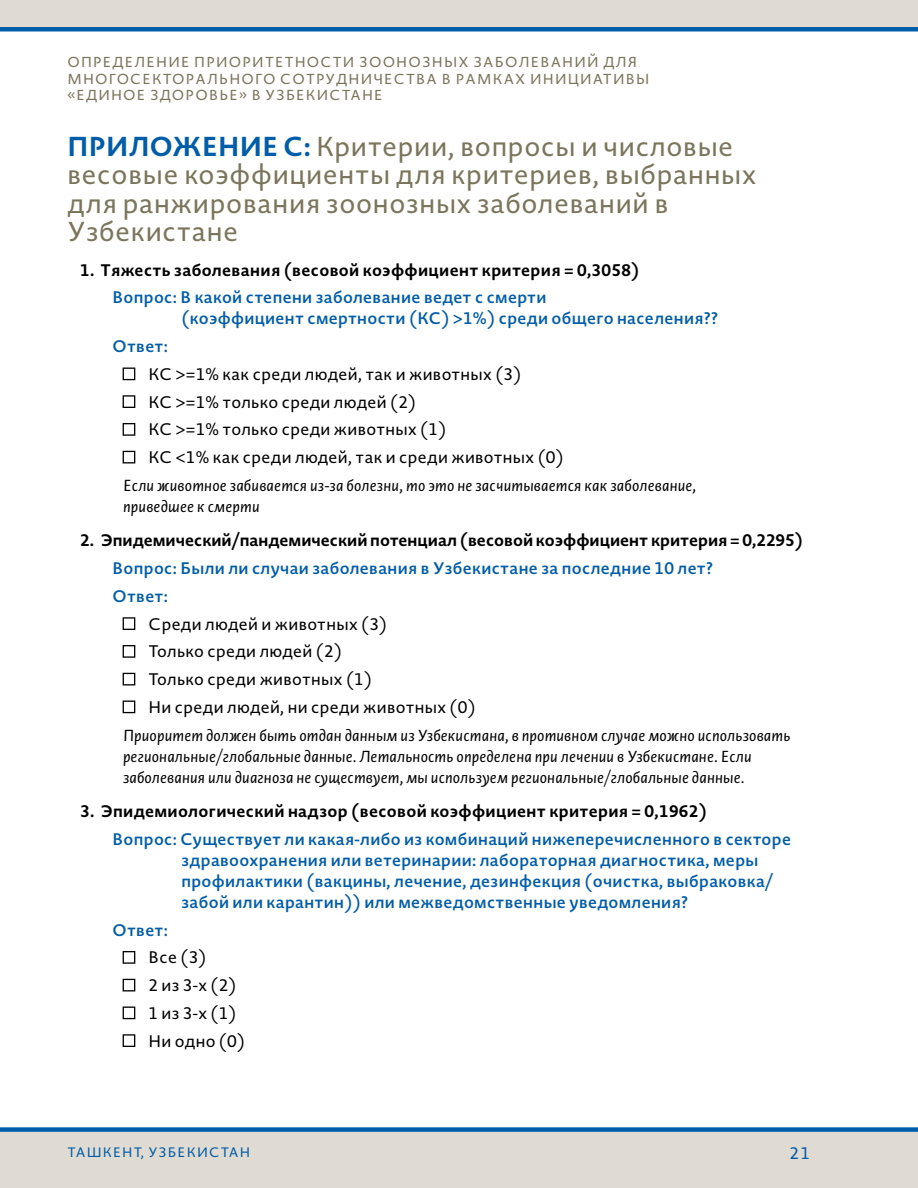
<style>
.page{position:relative;width:918px;height:1188px;background:#fff}
.page>*{position:absolute;margin:0;border:0;box-sizing:border-box;transform-origin:0 0}
.t1{font:27px/28.5px "Novel Sans Cy";letter-spacing:.025em;color:#7b755b}
.Apx_C-2{font:600 16.5px/21px "Novel Sans Cy";letter-spacing:.02em;color:#005daa}
.t2{font:16.5px "Novel Sans Cy";letter-spacing:.02em;color:#000}
.t3{font:700 16.5px "Novel Sans Cy";letter-spacing:.02em;color:#000}
.t4{font:700 16.5px "Novel Sans Cy";color:#000}
.t5{font:16.5px "Novel Sans Cy";color:#005daa}
.Apx_C-4{font:italic 15.75px/21px "Novel Sans Cy";letter-spacing:.01em;color:#000}
.t6{font:14.25px/16.5px "Novel Sans Cy";letter-spacing:.08em;color:#7b755b}
.t7{font:13.5px "Novel Sans Cy";letter-spacing:.08em;color:#005daa}
.s1{font-weight:700;color:#005daa}
.s2{font-family:"Arial";font-weight:700;font-size:24.75px}
</style>
<div class="page">
<div style="left:0;top:1132px;width:918px;height:56px;background:#e0dbd2"></div>
<div style="left:0;top:0;width:918px;height:27px;background:#e0dbd2"></div>
<div style="left:0;top:1127px;width:918px;height:5px;background:#005daa"></div>
<div style="left:0;top:27px;width:918px;height:5px;background:#005daa"></div>
<p class="t6" style="left:68px;top:55px;width:583px">ОПРЕДЕЛЕНИE ПРИОРИТЕТНОСТИ ЗООНОЗНЫХ ЗАБОЛЕВАНИЙ ДЛЯ<br>МНОГОСЕКТОРАЛЬНОГО СОТРУДНИЧЕСТВА В РАМКАХ ИНИЦИАТИВЫ «ЕДИНОЕ ЗДОРОВЬЕ» В УЗБЕКИСТАНЕ</p>
<h2 class="t1" style="left:68px;top:133px;width:690px"><span class="s1">ПРИЛОЖЕНИЕ C:</span> Критерии, вопросы и числовые весовые коэффициенты для критериев, выбранных для ранжирования зоонозных заболеваний в Узбекистане</h2>
<p class="t3" style="left:80px;top:258px;width:561px">1. Тяжесть заболевания (весовой коэффициент критерия = 0,3058)</p>
<p class="Apx_C-2" style="left:182px;top:288px;width:538px;text-indent:-69px">Вопрос: В какой степени заболевание ведет с смерти<br>(коэффициент смертности (КС) &gt;1%) среди общего населения??</p>
<p class="Apx_C-2" style="left:112px;top:337px;width:57px">Ответ:</p>
<p class="t2" style="left:122px;top:362px;width:401px"><span class="s2">■</span> КС &gt;=1% как среди людей, так и животных (3)</p>
<p class="t2" style="left:122px;top:390px;width:296px"><span class="s2">■</span> КС &gt;=1% только среди людей (2)</p>
<p class="t2" style="left:122px;top:418px;width:326px"><span class="s2">■</span> КС &gt;=1% только среди животных (1)</p>
<p class="t2" style="left:122px;top:446px;width:444px"><span class="s2">■</span> КС &lt;1% как среди людей, так и среди животных (0)</p>
<p class="Apx_C-4" style="left:123px;top:475px;width:575px">Если животное забивается из-за болезни, то это не засчитывается как заболевание, приведшее к смерти</p>
<p class="t4" style="left:80px;top:528px;width:724px">2. Эпидемический/пандемический потенциал (весовой коэффициент критерия = 0,2295)</p>
<p class="Apx_C-2" style="left:112px;top:559px;width:602px">Вопрос: Были ли случаи заболевания в Узбекистане за последние 10 лет?</p>
<p class="Apx_C-2" style="left:112px;top:586px;width:57px">Ответ:</p>
<p class="t2" style="left:122px;top:612px;width:267px"><span class="s2">■</span> Среди людей и животных (3)</p>
<p class="t2" style="left:122px;top:640px;width:222px"><span class="s2">■</span> Только среди людей (2)</p>
<p class="t2" style="left:122px;top:668px;width:252px"><span class="s2">■</span> Только среди животных (1)</p>
<p class="t2" style="left:122px;top:695px;width:356px"><span class="s2">■</span> Ни среди людей, ни среди животных (0)</p>
<p class="Apx_C-4" style="left:123px;top:724px;width:669px">Приоритет должен быть отдан данным из Узбекистана, в противном случае можно использовать региональные/глобальные данные. Летальность определена при лечении в Узбекистане. Если заболевания или диагноза не существует, мы используем региональные/глобальные данные.</p>
<p class="t3" style="left:80px;top:799px;width:628px">3. Эпидемиологический надзор (весовой коэффициент критерия = 0,1962)</p>
<p class="Apx_C-2" style="left:182px;top:829px;width:611px;text-indent:-69px">Вопрос: Существует ли какая-либо из комбинаций нижеперечисленного в секторе здравоохранения или ветеринарии: лабораторная диагностика, меры профилактики (вакцины, лечение, дезинфекция (очистка, выбраковка/ забой или карантин)) или межведомственные уведомления?</p>
<p class="Apx_C-2" style="left:112px;top:920px;width:57px">Ответ:</p>
<p class="t2" style="left:122px;top:946px;width:86px"><span class="s2">■</span> Все (3)</p>
<p class="t2" style="left:122px;top:974px;width:116px"><span class="s2">■</span> 2 из 3-х (2)</p>
<p class="t2" style="left:122px;top:1001px;width:116px"><span class="s2">■</span> 1 из 3-х (1)</p>
<p class="t2" style="left:122px;top:1029px;width:125px"><span class="s2">■</span> Ни одно (0)</p>
<p class="t7" style="left:68px;top:1142px;width:184px">ТАШКЕНТ, УЗБЕКИСТАН</p>
<p class="t5" style="left:790px;top:1142px;width:22px">21</p>
</div>
